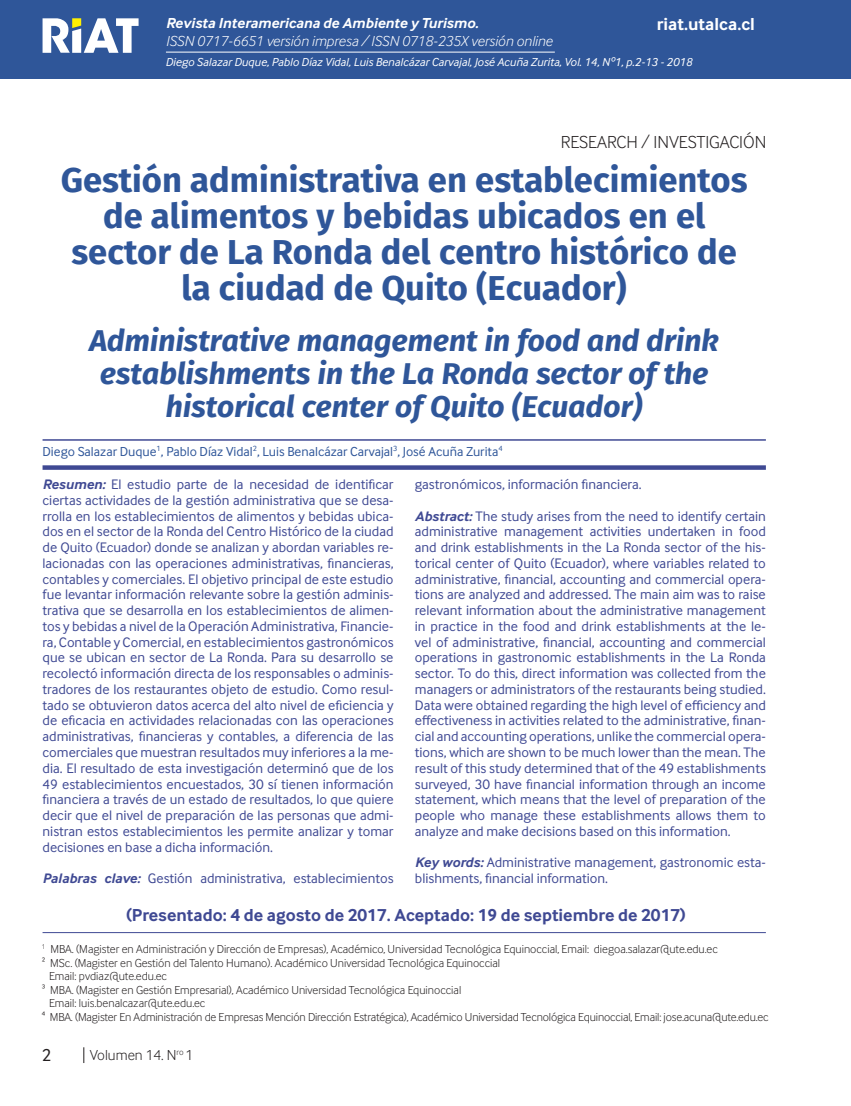
<style>
.page{position:relative;width:851px;height:1106px;background:#fff}
.page>*{position:absolute;margin:0;border:0;box-sizing:border-box;transform-origin:0 0}
.Titulo_Español{font:700 34.5px/36px "Fira Sans OT";color:#2f5699;text-align:center}
.titulo_ingles{font:italic 700 30px/33px "Fira Sans OT";color:#2f5699;text-align:center}
.t1{font:700 18px "Inter Face";color:#3f4993}
.t2{font:300 18px "Inter Face";color:#231f20}
.t3{font:700 18px "Inter Face";color:#fff}
.t4{font:18px "Inter Face";color:#231f20}
.t5{font:italic 300 15px "Inter Face";color:#fff}
.t6{font:italic 700 15px "Inter Face";color:#fff}
.t7{font:300 15px "Inter Face";color:#231f20}
.RESUMEN__PALABRAS_CL{font:14.25px/15.8px "Inter Face";color:#3f4993;text-align:justify}
.AUTOR{font:13.5px "Inter Face";color:#2f5699}
.Fuente{font:300 12px "Inter Face";color:#231f20}
.Cuño_de_pagina{font:italic 12px "Inter Face";color:#fff}
.s1{font-weight:700;font-style:italic}
</style>
<div class="page">
<div style="left:0;top:0;width:850px;height:79px;background:#2f5699"></div>
<hr style="left:850px;top:0;width:1px;height:79px;background:#2f5699">
<hr style="left:166px;top:52px;width:388px;height:1px;background:#fff">
<svg style="left:43px;top:18px;width:95px;height:35px"></svg>
<svg style="left:83px;top:1047px;width:1px;height:16px"></svg>
<hr style="left:43px;top:439px;width:722px;height:2px;background:#3f4993">
<div style="left:43px;top:465px;width:722px;height:5px;background:#3f4993"></div>
<hr style="left:43px;top:932px;width:722px;height:1px;background:#3f4993">
<p class="t6" style="left:166px;top:15px;width:314px">Revista Interamericana de Ambiente y Turismo.</p>
<p class="t5" style="left:166px;top:33px;width:388px">ISSN 0717-6651 versión impresa / ISSN 0718-235X versión online</p>
<p class="t3" style="left:656px;top:14px;width:99px">riat.utalca.cl</p>
<p class="Cuño_de_pagina" style="left:165px;top:56px;width:528px">Diego Salazar Duque, Pablo Díaz Vidal, Luis Benalcázar Carvajal, José Acuña Zurita, Vol. 14, Nº1, p.2-13 - 2018</p>
<p class="t2" style="left:560px;top:132px;width:207px">RESEARCH / INVESTIGACIÓN</p>
<p class="Titulo_Español" style="left:61px;top:164px;width:688px">Gestión administrativa en establecimientos de alimentos y bebidas ubicados en el</p>
<p class="Titulo_Español" style="left:71px;top:236px;width:667px">sector de La Ronda del centro histórico de</p>
<p class="Titulo_Español" style="left:182px;top:272px;width:446px">la ciudad de Quito (Ecuador)</p>
<p class="titulo_ingles" style="left:89px;top:326px;width:631px">Administrative management in food and drink establishments in the La Ronda sector of the historical center of Quito (Ecuador)</p>
<p class="AUTOR" style="left:43px;top:444px;width:461px">Diego Salazar Duque<sup>1</sup>, Pablo Díaz Vidal<sup>2</sup>, Luis Benalcázar Carvajal<sup>3</sup>, José Acuña Zurita<sup>4</sup></p>
<p class="RESUMEN__PALABRAS_CL" style="left:43px;top:476px;width:352px"><span class="s1">Resumen:</span> El estudio parte de la necesidad de identificar ciertas actividades de la gestión administrativa que se desa&shy;rrolla en los establecimientos de alimentos y bebidas ubica&shy;dos en el sector de la Ronda del Centro Histórico de la ciudad de Quito (Ecuador) donde se analizan y abordan variables re&shy;lacionadas con las operaciones administrativas, financieras, contables y comerciales. El objetivo principal de este estudio fue levantar información relevante sobre la gestión adminis&shy;trativa que se desarrolla en los establecimientos de alimen&shy;tos y bebidas a nivel de la Operación Administrativa, Financie&shy;ra, Contable y Comercial, en establecimientos gastronómicos que se ubican en sector de La Ronda. Para su desarrollo se recolectó información directa de los responsables o adminis&shy;tradores de los restaurantes objeto de estudio. Como resul&shy;tado se obtuvieron datos acerca del alto nivel de eficiencia y de eficacia en actividades relacionadas con las operaciones administrativas, financieras y contables, a diferencia de las comerciales que muestran resultados muy inferiores a la me&shy;dia. El resultado de esta investigación determinó que de los 49 establecimientos encuestados, 30 sí tienen información financiera a través de un estado de resultados, lo que quiere decir que el nivel de preparación de las personas que admi&shy;nistran estos establecimientos les permite analizar y tomar decisiones en base a dicha información.</p>
<p class="RESUMEN__PALABRAS_CL" style="left:43px;top:870px;width:352px"><span class="s1">Palabras clave:</span> Gestión administrativa, establecimientos</p>
<p class="RESUMEN__PALABRAS_CL" style="left:415px;top:476px;width:228px">gastronómicos, información financiera.</p>
<p class="RESUMEN__PALABRAS_CL" style="left:415px;top:508px;width:352px"><span class="s1">Abstract:</span> The study arises from the need to identify certain administrative management activities undertaken in food and drink establishments in the La Ronda sector of the his&shy;torical center of Quito (Ecuador), where variables related to administrative, financial, accounting and commercial opera&shy;tions are analyzed and addressed. The main aim was to raise relevant information about the administrative management in practice in the food and drink establishments at the le&shy;vel of administrative, financial, accounting and commercial operations in gastronomic establishments in the La Ronda sector. To do this, direct information was collected from the managers or administrators of the restaurants being studied.<br>Data were obtained regarding the high level of efficiency and effectiveness in activities related to the administrative, finan&shy;cial and accounting operations, unlike the commercial opera&shy;tions, which are shown to be much lower than the mean. The result of this study determined that of the 49 establishments surveyed, 30 have financial information through an income statement, which means that the level of preparation of the people who manage these establishments allows them to analyze and make decisions based on this information.</p>
<p class="RESUMEN__PALABRAS_CL" style="left:415px;top:854px;width:352px"><span class="s1">Key words:</span> Administrative management, gastronomic esta&shy;blishments, financial information.</p>
<p class="t1" style="left:126px;top:904px;width:561px">(Presentado: 4 de agosto de 2017. Aceptado: 19 de septiembre de 2017)</p>
<p class="Fuente" style="left:42px;top:942px;width:677px"><sup>1</sup> MBA. (Magister en Administración y Dirección de Empresas), Académico, Universidad Tecnológica Equinoccial, Email: diegoa.salazar@ute.edu.ec</p>
<p class="Fuente" style="left:42px;top:956px;width:459px">2 MSc. (Magister en Gestión del Talento Humano). Académico Universidad Tecnológica Equinoccial</p>
<p class="Fuente" style="left:49px;top:969px;width:119px">Email: pvdiaz@ute.edu.ec</p>
<p class="Fuente" style="left:42px;top:983px;width:421px">3 MBA. (Magister en Gestión Empresarial), Académico Universidad Tecnológica Equinoccial</p>
<p class="Fuente" style="left:49px;top:996px;width:158px">Email: luis.benalcazar@ute.edu.ec</p>
<p class="Fuente" style="left:42px;top:1010px;width:728px">4 MBA. (Magister En Administración de Empresas Mención Dirección Estratégica), Académico Universidad Tecnológica Equinoccial, Email: jose.acuna@ute.edu.ec</p>
<p class="t4" style="left:42px;top:1045px;width:11px">2</p>
<p class="t7" style="left:90px;top:1046px;width:105px">Volumen 14. N<sup>ro</sup> 1</p>
</div>
